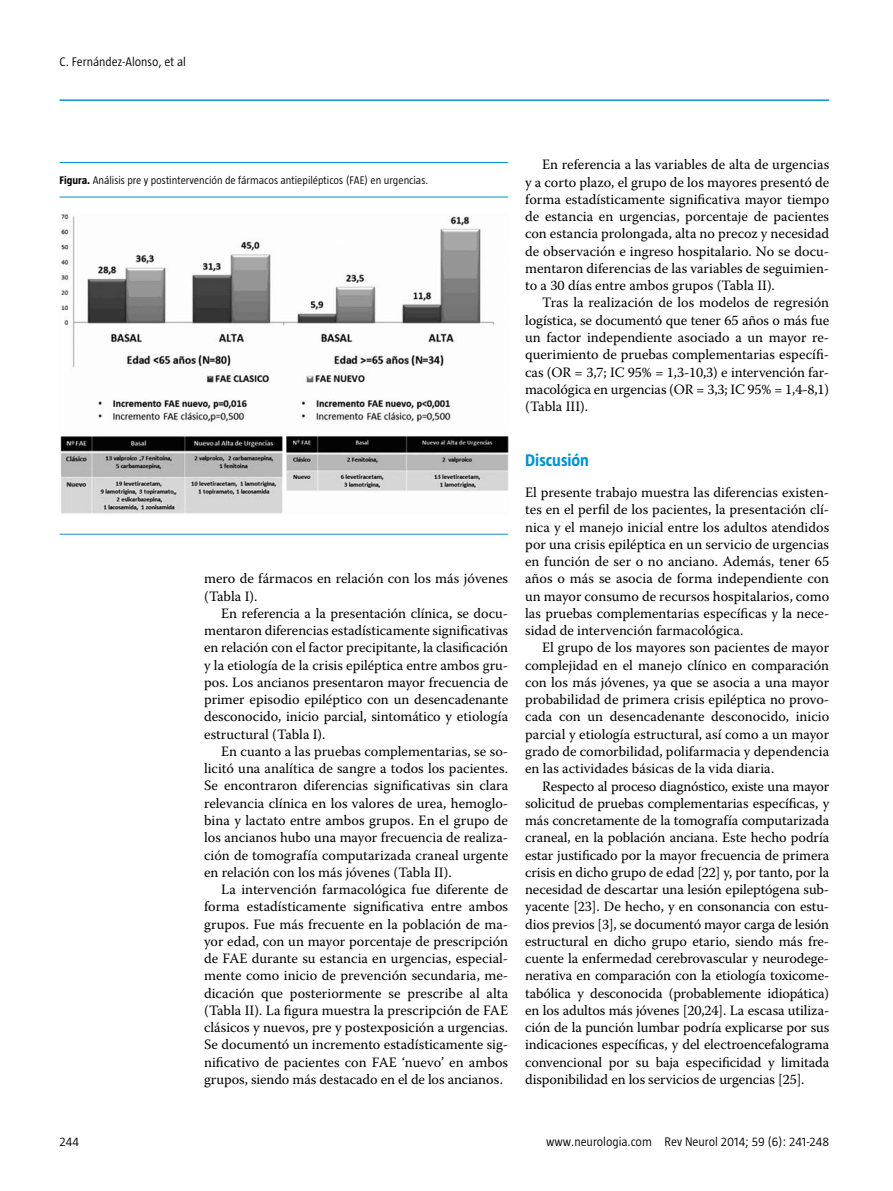
<style>
.page{position:relative;width:893px;height:1191px;background:#fff}
.page>*{position:absolute;margin:0;border:0;box-sizing:border-box;transform-origin:0 0}
.t1{font:700 17.25px "Taz";color:#0094d2}
.t2{font:14.25px/17.2px "Warnock Pro";color:#000;text-align:justify}
.t3{font:300 12.75px "Taz";color:#000}
.t4{font:300 11.25px "Taz";color:#000}
.s1{font-weight:700}
</style>
<div class="page">
<hr style="left:60px;top:99px;width:769px;height:2px;background:#0094d2">
<hr style="left:60px;top:534px;width:448px;height:1px;background:#0094d2">
<hr style="left:60px;top:162px;width:448px;height:1px;background:#0094d2">
<hr style="left:60px;top:197px;width:448px;height:1px;background:#0094d2">
<img style="left:60px;top:213px;width:448px;height:301px">
<p class="t3" style="left:60px;top:54px;width:128px">C. Fernández-Alonso, et al</p>
<p class="t4" style="left:60px;top:174px;width:370px"><span class="s1">Figura.</span> Análisis pre y postintervención de fármacos antiepilépticos (FAE) en urgencias.</p>
<p class="t2" style="left:204px;top:570px;width:306px">mero de fármacos en relación con los más jóvenes (Tabla I).</p>
<p class="t2" style="left:204px;top:604px;width:306px;text-indent:17px">En referencia a la presentación clínica, se docu&shy;mentaron diferencias estadísticamente significativas en relación con el factor precipitante, la clasificación y la etiología de la crisis epiléptica entre ambos gru&shy;pos. Los ancianos presentaron mayor frecuencia de primer episodio epiléptico con un desencadenante desconocido, inicio parcial, sintomático y etiología estructural (Tabla I).</p>
<p class="t2" style="left:204px;top:742px;width:306px;text-indent:17px">En cuanto a las pruebas complementarias, se so&shy;licitó una analítica de sangre a todos los pacientes.<br>Se encontraron diferencias significativas sin clara relevancia clínica en los valores de urea, hemoglo&shy;bina y lactato entre ambos grupos. En el grupo de los ancianos hubo una mayor frecuencia de realiza&shy;ción de tomografía computarizada craneal urgente en relación con los más jóvenes (Tabla II).</p>
<p class="t2" style="left:204px;top:880px;width:306px;text-indent:17px">La intervención farmacológica fue diferente de forma estadísticamente significativa entre ambos grupos. Fue más frecuente en la población de ma&shy;yor edad, con un mayor porcentaje de prescripción de FAE durante su estancia en urgencias, especial&shy;mente como inicio de prevención secundaria, me&shy;dicación que posteriormente se prescribe al alta (Tabla II). La figura muestra la prescripción de FAE clásicos y nuevos, pre y postexposición a urgencias.<br>Se documentó un incremento estadísticamente sig&shy;nificativo de pacientes con FAE ‘nuevo’ en ambos grupos, siendo más destacado en el de los ancianos.</p>
<p class="t2" style="left:525px;top:156px;width:306px;text-indent:17px">En referencia a las variables de alta de urgencias y a corto plazo, el grupo de los mayores presentó de forma estadísticamente significativa mayor tiempo de estancia en urgencias, porcentaje de pacientes con estancia prolongada, alta no precoz y necesidad de observación e ingreso hospitalario. No se docu&shy;mentaron diferencias de las variables de seguimien&shy;to a 30 días entre ambos grupos (Tabla II).</p>
<p class="t2" style="left:525px;top:294px;width:306px;text-indent:17px">Tras la realización de los modelos de regresión logística, se documentó que tener 65 años o más fue un factor independiente asociado a un mayor re&shy;querimiento de pruebas complementarias específi&shy;cas (OR = 3,7; IC 95% = 1,3-10,3) e intervención far&shy;macológica en urgencias (OR = 3,3; IC 95% = 1,4-8,1) (Tabla III).</p>
<p class="t1" style="left:525px;top:450px;width:65px">Discusión</p>
<p class="t2" style="left:525px;top:483px;width:306px">El presente trabajo muestra las diferencias existen&shy;tes en el perfil de los pacientes, la presentación clí&shy;nica y el manejo inicial entre los adultos atendidos por una crisis epiléptica en un servicio de urgencias en función de ser o no anciano. Además, tener 65 años o más se asocia de forma independiente con un mayor consumo de recursos hospitalarios, como las pruebas complementarias específicas y la nece&shy;sidad de intervención farmacológica.</p>
<p class="t2" style="left:525px;top:639px;width:306px;text-indent:17px">El grupo de los mayores son pacientes de mayor complejidad en el manejo clínico en comparación con los más jóvenes, ya que se asocia a una mayor probabilidad de primera crisis epiléptica no provo&shy;cada con un desencadenante desconocido, inicio parcial y etiología estructural, así como a un mayor grado de comorbilidad, polifarmacia y dependencia en las actividades básicas de la vida diaria.</p>
<p class="t2" style="left:525px;top:777px;width:306px;text-indent:17px">Respecto al proceso diagnóstico, existe una mayor solicitud de pruebas complementarias específicas, y más concretamente de la tomografía computarizada craneal, en la población anciana. Este hecho podría estar justificado por la mayor frecuencia de primera crisis en dicho grupo de edad [22] y, por tanto, por la necesidad de descartar una lesión epileptógena sub&shy;yacente [23]. De hecho, y en consonancia con estu&shy;dios previos [3], se documentó mayor carga de lesión estructural en dicho grupo etario, siendo más fre&shy;cuente la enfermedad cerebrovascular y neurodege&shy;nerativa en comparación con la etiología toxicome&shy;tabólica y desconocida (probablemente idiopática) en los adultos más jóvenes [20,24]. La escasa utiliza&shy;ción de la punción lumbar podría explicarse por sus indicaciones específicas, y del electroencefalograma convencional por su baja especificidad y limitada disponibilidad en los servicios de urgencias [25].</p>
<p class="t3" style="left:60px;top:1134px;width:21px">244</p>
<p class="t3" style="left:546px;top:1134px;width:285px">www.neurologia.com Rev Neurol 2014; 59 (6): 241-248</p>
</div>
